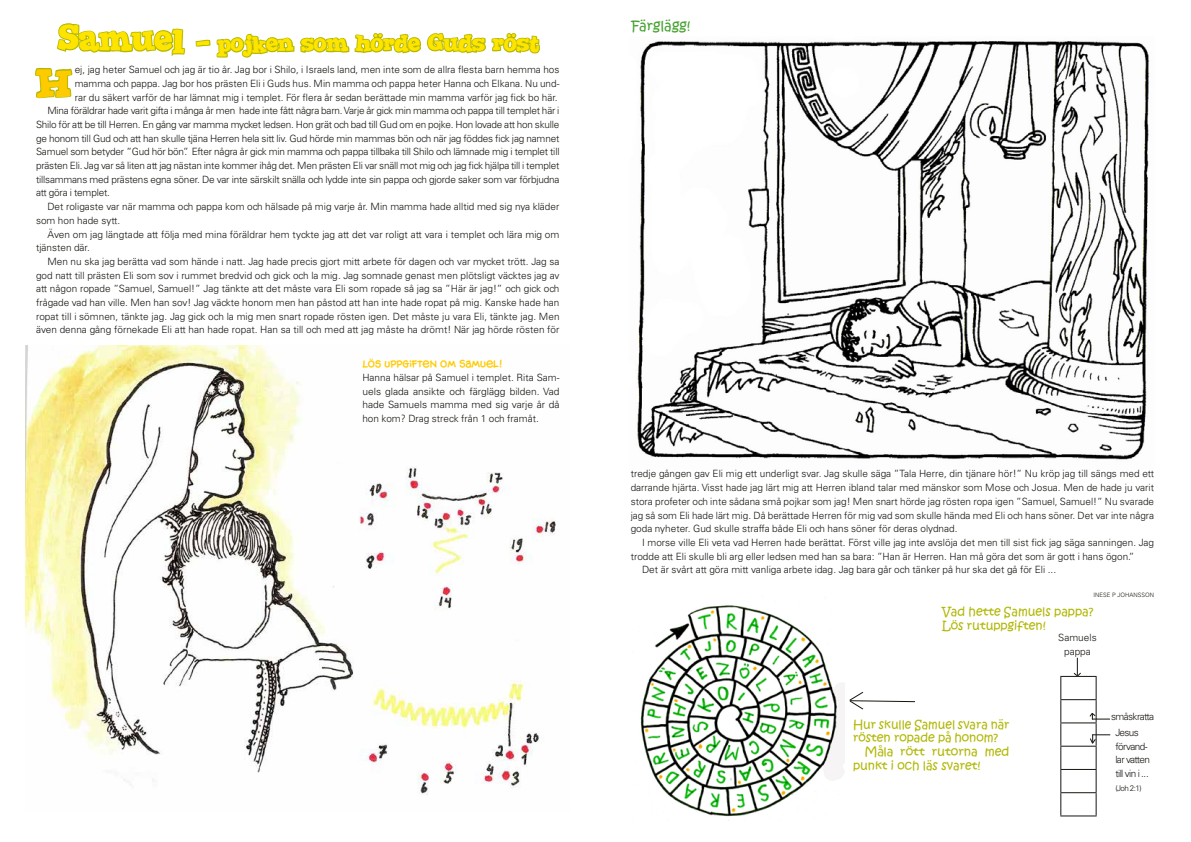
<style>
.page{position:relative;width:1191px;height:842px;background:#fff}
.page>*{position:absolute;margin:0;border:0;box-sizing:border-box;transform-origin:0 0}
.t1{font:45.9px "Jointby Pizza Dude";color:#fecb00}
.t2{font:24px "Jointby Pizza Dude";color:#ffe400}
.t3{font:14px "Kristen ITC";color:#47a231}
.t4{font:12px/13.7px "Kristen ITC";color:#b0b700}
.t5{font:300 10px/13.7px "Univers";color:#18150f;text-align:justify}
.t6{font:300 10px "Univers";letter-spacing:-.02em;color:#18150f}
.t7{font:300 10px/13.7px "Univers";letter-spacing:-.06em;color:#18150f}
.t8{font:10px "Hog Bold HMK";color:#fecb00}
.t9{font:300 8px "Univers";color:#18150f}
.t10{font:300 6px "Univers";color:#18150f}
.s1{font-size:36px}
</style>
<div class="page">
<img style="left:637px;top:41px;width:514px;height:419px">
<img style="left:640px;top:605px;width:204px;height:212px">
<img style="left:26px;top:346px;width:530px;height:449px">
<svg style="left:195px;top:32px;width:345px;height:26px"></svg>
<svg style="left:35px;top:23px;width:151px;height:76px"></svg>
<hr style="left:1060px;top:676px;width:36px;height:1px;background:#18150f">
<hr style="left:1060px;top:699px;width:36px;height:1px;background:#18150f">
<hr style="left:1060px;top:722px;width:36px;height:1px;background:#18150f">
<hr style="left:1060px;top:746px;width:36px;height:1px;background:#18150f">
<hr style="left:1060px;top:769px;width:36px;height:1px;background:#18150f">
<hr style="left:1060px;top:792px;width:36px;height:1px;background:#18150f">
<svg style="left:1060px;top:677px;width:1px;height:138px"></svg>
<hr style="left:1060px;top:815px;width:36px;height:1px;background:#18150f">
<svg style="left:1072px;top:658px;width:10px;height:19px"></svg>
<svg style="left:1088px;top:677px;width:22px;height:138px"></svg>
<svg style="left:849px;top:691px;width:66px;height:19px"></svg>
<h2 class="t2" style="left:57px;top:29px;width:483px"><span class="s1">Samuel</span> - pojken som hörde Guds röst</h2>
<h1 class="t1" style="left:35px;top:58px;width:37px">H</h1>
<p class="t5" style="left:75px;top:63px;width:486px">ej, jag heter Samuel och jag är tio år. Jag bor i Shilo, i Israels land, men inte som de allra flesta barn hemma hos</p>
<p class="t5" style="left:75px;top:76px;width:486px">mamma och pappa. Jag bor hos prästen Eli i Guds hus. Min mamma och pappa heter Hanna och Elkana. Nu und-</p>
<p class="t5" style="left:75px;top:90px;width:484px">rar du säkert varför de har lämnat mig i templet. För flera år sedan berättade min mamma varför jag fick bo här.</p>
<p class="t6" style="left:47px;top:105px;width:513px">Mina föräldrar hade varit gifta i många år men hade inte fått några barn. Varje år gick min mamma och pappa till templet här i</p>
<p class="t6" style="left:36px;top:118px;width:525px">Shilo för att be till Herren. En gång var mamma mycket ledsen. Hon grät och bad till Gud om en pojke. Hon lovade att hon skulle</p>
<p class="t6" style="left:36px;top:132px;width:525px">ge honom till Gud och att han skulle tjäna Herren hela sitt liv. Gud hörde min mammas bön och när jag föddes fick jag namnet</p>
<p class="t6" style="left:36px;top:146px;width:525px">Samuel som betyder ”Gud hör bön”. Efter några år gick min mamma och pappa tillbaka till Shilo och lämnade mig i templet till</p>
<p class="t6" style="left:36px;top:159px;width:525px">prästen Eli. Jag var så liten att jag nästan inte kommer ihåg det. Men prästen Eli var snäll mot mig och jag fick hjälpa till i templet</p>
<p class="t6" style="left:36px;top:173px;width:525px">tillsammans med prästens egna söner. De var inte särskilt snälla och lydde inte sin pappa och gjorde saker som var förbjudna</p>
<p class="t6" style="left:36px;top:187px;width:75px">att göra i templet.</p>
<p class="t5" style="left:47px;top:200px;width:513px">Det roligaste var när mamma och pappa kom och hälsade på mig varje år. Min mamma hade alltid med sig nya kläder</p>
<p class="t5" style="left:36px;top:213px;width:86px">som hon hade sytt.</p>
<p class="t5" style="left:47px;top:227px;width:513px">Även om jag längtade att följa med mina föräldrar hem tyckte jag att det var roligt att vara i templet och lära mig om</p>
<p class="t5" style="left:36px;top:241px;width:55px">tjänsten där.</p>
<p class="t5" style="left:47px;top:255px;width:513px">Men nu ska jag berätta vad som hände i natt. Jag hade precis gjort mitt arbete för dagen och var mycket trött. Jag sa</p>
<p class="t5" style="left:36px;top:268px;width:525px">god natt till prästen Eli som sov i rummet bredvid och gick och la mig. Jag somnade genast men plötsligt väcktes jag av</p>
<p class="t5" style="left:36px;top:282px;width:525px">att någon ropade ”Samuel, Samuel!” Jag tänkte att det måste vara Eli som ropade så jag sa ”Här är jag!” och gick och</p>
<p class="t5" style="left:36px;top:296px;width:525px">frågade vad han ville. Men han sov! Jag väckte honom men han påstod att han inte hade ropat på mig. Kanske hade han</p>
<p class="t5" style="left:36px;top:309px;width:525px">ropat till i sömnen, tänkte jag. Jag gick och la mig men snart ropade rösten igen. Det måste ju vara Eli, tänkte jag. Men</p>
<p class="t5" style="left:36px;top:323px;width:525px">även denna gång förnekade Eli att han hade ropat. Han sa till och med att jag måste ha drömt! När jag hörde rösten för</p>
<p class="t8" style="left:362px;top:359px;width:141px">LÖS UPPGIFTEN OM SAMUEL!</p>
<p class="t5" style="left:362px;top:371px;width:199px">Hanna hälsar på Samuel i templet. Rita Sam&shy;uels glada ansikte och färglägg bilden. Vad hade Samuels mamma med sig varje år då hon kom? Drag streck från 1 och framåt.</p>
<h3 class="t3" style="left:631px;top:17px;width:60px">Färglägg!</h3>
<p class="t5" style="left:631px;top:467px;width:525px">tredje gången gav Eli mig ett underligt svar. Jag skulle säga ”Tala Herre, din tjänare hör!” Nu kröp jag till sängs med ett darrande hjärta. Visst hade jag lärt mig att Herren ibland talar med mänskor som Mose och Josua. Men de hade ju varit stora profeter och inte sådana små pojkar som jag! Men snart hörde jag rösten ropa igen ”Samuel, Samuel!” Nu svarade jag så som Eli hade lärt mig. Då berättade Herren för mig vad som skulle hända med Eli och hans söner. Det var inte några goda nyheter. Gud skulle straffa både Eli och hans söner för deras olydnad.</p>
<p class="t5" style="left:642px;top:536px;width:513px">I morse ville Eli veta vad Herren hade berättat. Först ville jag inte avslöja det men till sist fick jag säga sanningen. Jag</p>
<p class="t5" style="left:631px;top:549px;width:505px">trodde att Eli skulle bli arg eller ledsen med han sa bara: ”Han är Herren. Han må göra det som är gott i hans ögon.”</p>
<p class="t5" style="left:642px;top:563px;width:415px">Det är svårt att göra mitt vanliga arbete idag. Jag bara går och tänker på hur ska det gå för Eli ...</p>
<p class="t10" style="left:1093px;top:591px;width:62px">INESE P JOHANSSON</p>
<p class="t4" style="left:942px;top:605px;width:153px">Vad hette Samuels pappa?<br>Lös rutuppgiften!</p>
<p class="t4" style="left:853px;top:718px;width:158px">Hur skulle Samuel svara när</p>
<p class="t4" style="left:853px;top:731px;width:147px">rösten ropade på honom?</p>
<p class="t4" style="left:864px;top:745px;width:147px">Måla rött rutorna med</p>
<p class="t4" style="left:853px;top:759px;width:129px">punkt i och läs svaret!</p>
<p class="t5" style="left:1058px;top:631px;width:40px;text-align:center">Samuels pappa</p>
<p class="t7" style="left:1115px;top:709px;width:40px;line-height:15.8px;text-indent:-4px">småskratta<br>Jesus</p>
<p class="t7" style="left:1115px;top:739px;width:36px">förvand&shy;lar vatten till vin i ...</p>
<p class="t9" style="left:1115px;top:783px;width:28px">(Joh 2:1)</p>
</div>
